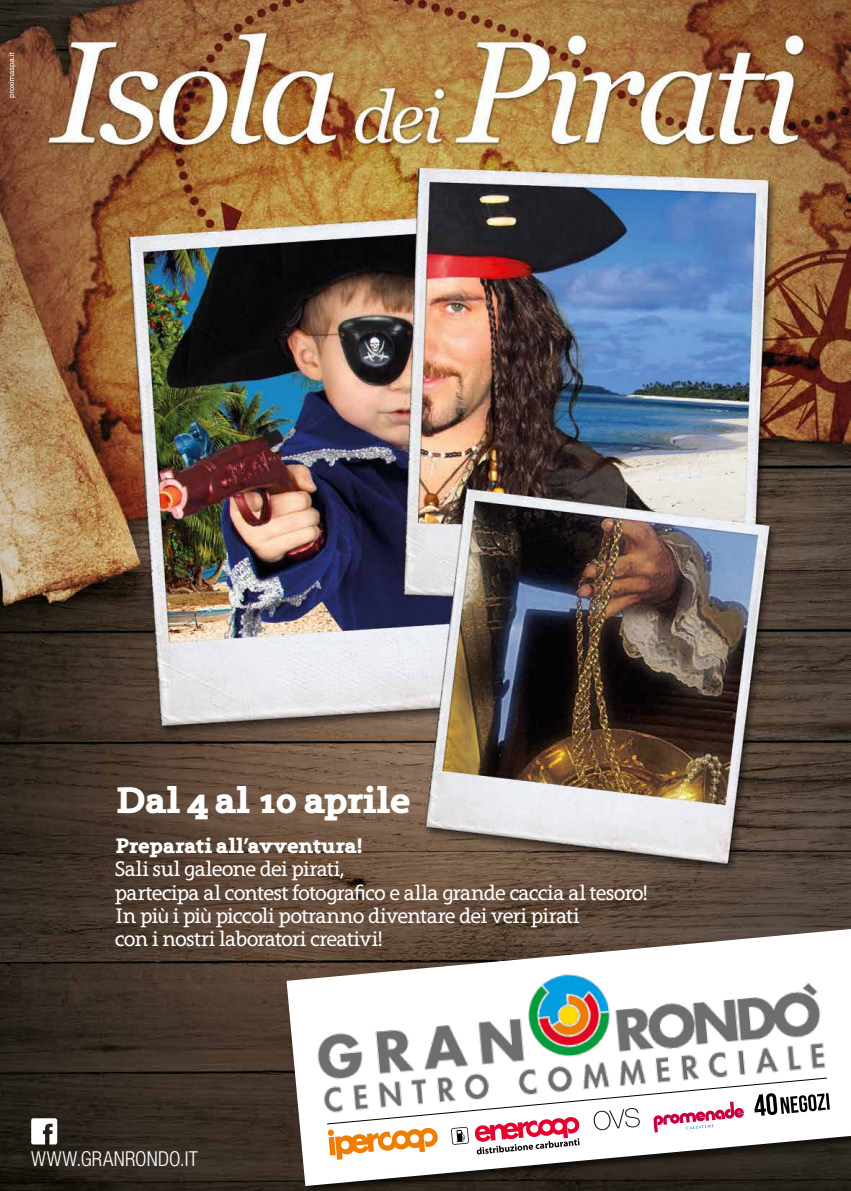
<style>
.page{position:relative;width:851px;height:1191px;background:#fff}
.page>*{position:absolute;margin:0;border:0;box-sizing:border-box;transform-origin:0 0}
.t1{font:700 38px "Grandesign Neue Serif";letter-spacing:-.03em;color:#fff}
.t2{font:21.6px/23.3px "Grandesign Neue Serif";letter-spacing:-.03em;color:#fff}
.t3{font:700 21.6px "Grandesign Neue Serif";letter-spacing:-.025em;color:#fff}
.t4{font:300 condensed 20.6px "Helvetica Neue LT Std";letter-spacing:.01em;color:#fff}
</style>
<div class="page">
<img style="left:0;top:0;width:850px;height:1191px">
<svg style="left:9px;top:52px;width:7px;height:45px"></svg>
<svg style="left:31px;top:1118px;width:26px;height:26px"></svg>
<div style="left:284px;top:914px;width:566px;height:277px;background:#000;opacity:.65"></div>
<svg style="left:286px;top:929px;width:564px;height:257px"></svg>
<img style="left:302px;top:946px;width:536px;height:178px">
<svg style="left:326px;top:1077px;width:503px;height:82px"></svg>
<h1 class="t1" style="left:115px;top:778px;width:297px">Dal 4 al 10 aprile</h1>
<p class="t3" style="left:115px;top:833px;width:249px">Preparati all’avventura!</p>
<p class="t2" style="left:115px;top:857px;width:534px">Sali sul galeone dei pirati,<br>partecipa al contest fotografico e alla grande caccia al tesoro!<br>In più i più piccoli potranno diventare dei veri pirati<br>con i nostri laboratori creativi!</p>
<p class="t4" style="left:31px;top:1147px;width:168px">WWW.GRANRONDO.IT</p>
</div>
